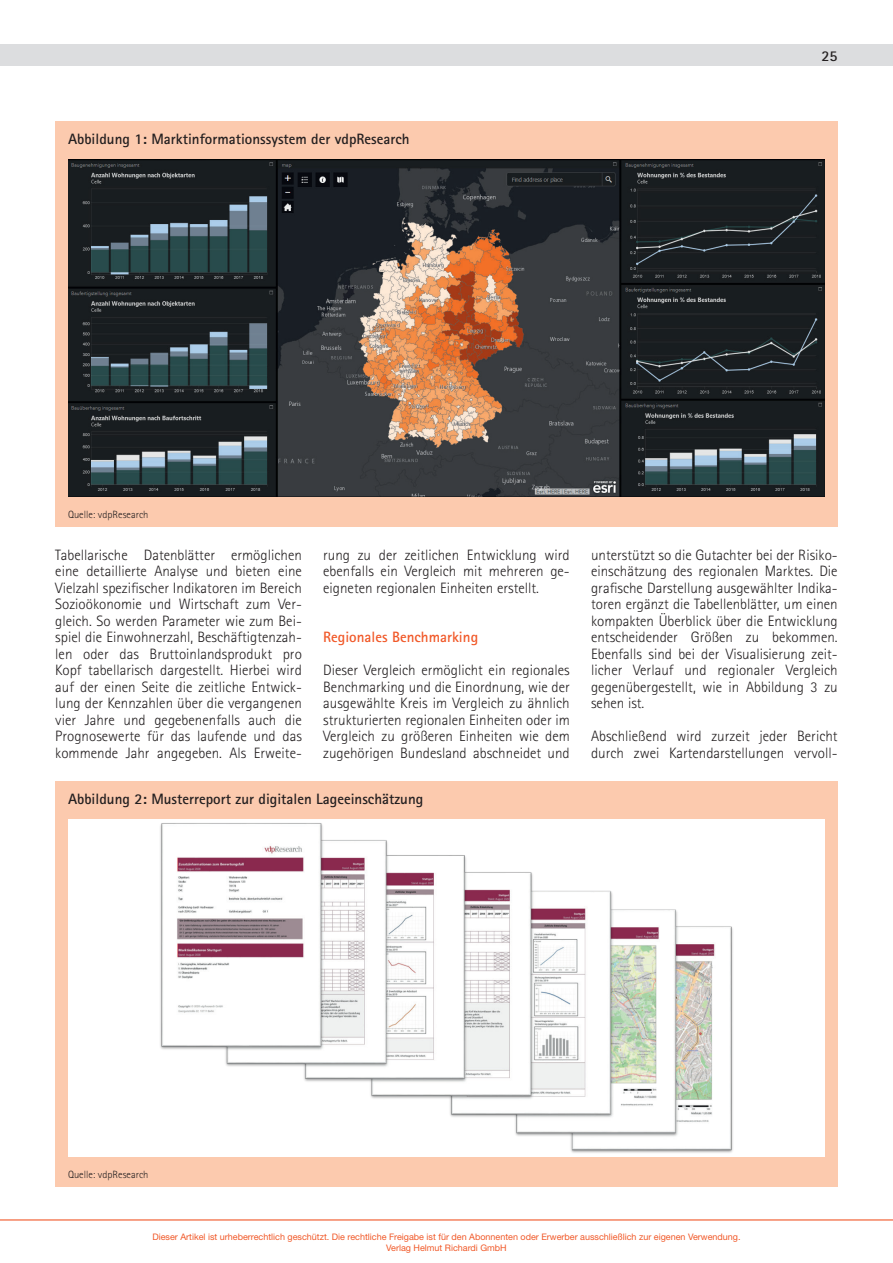
<style>
.page{position:relative;width:893px;height:1263px;background:#fff}
.page>*{position:absolute;margin:0;border:0;box-sizing:border-box;transform-origin:0 0}
.t1{font:300 15px/16.5px "Rotis Sans Serif";color:#231f20;text-align:justify}
.t2{font:700 15px "Rotis Sans Serif";color:#231f20}
.t3{font:700 15px "Rotis Sans Serif";color:#f15929}
.t4{font:300 10.5px "Rotis Sans Serif";color:#231f20}
.t5{font:9px/11.2px "Helvetica Neue";color:#f15929;text-align:center}
</style>
<div class="page">
<div style="left:0;top:45px;width:893px;height:21px;background:#dcdddf"></div>
<hr style="left:0;top:1219px;width:893px;height:1px;background:#f15929">
<div style="left:55px;top:781px;width:783px;height:406px;background:#fccaae"></div>
<div style="left:68px;top:819px;width:757px;height:337px;background:#fff"></div>
<img style="left:160px;top:823px;width:573px;height:330px">
<div style="left:55px;top:121px;width:783px;height:406px;background:#fccaae"></div>
<img style="left:68px;top:159px;width:757px;height:337px">
<p class="t2" style="left:68px;top:130px;width:343px">Abbildung 1: Marktinformationssystem der vdpResearch</p>
<p class="t2" style="left:822px;top:46px;width:18px">25</p>
<p class="t4" style="left:68px;top:508px;width:82px">Quelle: vdpResearch</p>
<p class="t1" style="left:55px;top:546px;width:248px">Tabellarische Datenblätter ermöglichen eine detaillierte Analyse und bieten eine Vielzahl spezifischer Indikatoren im Bereich Sozioökonomie und Wirtschaft zum Ver&shy;gleich. So werden Parameter wie zum Bei&shy;spiel die Einwohnerzahl, Beschäftigtenzah&shy;len oder das Bruttoinlandsprodukt pro Kopf tabellarisch dargestellt. Hierbei wird auf der einen Seite die zeitliche Entwick&shy;lung der Kennzahlen über die vergangenen vier Jahre und gegebenenfalls auch die Prognosewerte für das laufende und das kommende Jahr angegeben. Als Erweite-</p>
<p class="t1" style="left:323px;top:546px;width:248px">rung zu der zeitlichen Entwicklung wird ebenfalls ein Vergleich mit mehreren ge&shy;eigneten regionalen Einheiten erstellt.</p>
<p class="t3" style="left:323px;top:627px;width:156px">Regionales Benchmarking</p>
<p class="t1" style="left:323px;top:662px;width:248px">Dieser Vergleich ermöglicht ein regionales Benchmarking und die Einordnung, wie der ausgewählte Kreis im Vergleich zu ähnlich strukturierten regionalen Einheiten oder im Vergleich zu größeren Einheiten wie dem zugehörigen Bundesland abschneidet und</p>
<p class="t2" style="left:68px;top:790px;width:357px">Abbildung 2: Musterreport zur digitalen Lageeinschätzung</p>
<p class="t1" style="left:591px;top:546px;width:248px">unterstützt so die Gutachter bei der Risiko&shy;einschätzung des regionalen Marktes. Die grafische Darstellung ausgewählter Indika&shy;toren ergänzt die Tabellenblätter, um einen kompakten Überblick über die Entwicklung entscheidender Größen zu bekommen.<br>Ebenfalls sind bei der Visualisierung zeit&shy;licher Verlauf und regionaler Vergleich gegenübergestellt, wie in Abbildung 3 zu sehen ist.</p>
<p class="t1" style="left:591px;top:728px;width:248px">Abschließend wird zurzeit jeder Bericht durch zwei Kartendarstellungen vervoll-</p>
<p class="t4" style="left:68px;top:1168px;width:82px">Quelle: vdpResearch</p>
<p class="t5" style="left:152px;top:1231px;width:590px">Dieser Artikel ist urheberrechtlich geschützt. Die rechtliche Freigabe ist für den Abonnenten oder Erwerber ausschließlich zur eigenen Verwendung.<br>Verlag Helmut Richardi GmbH</p>
</div>
